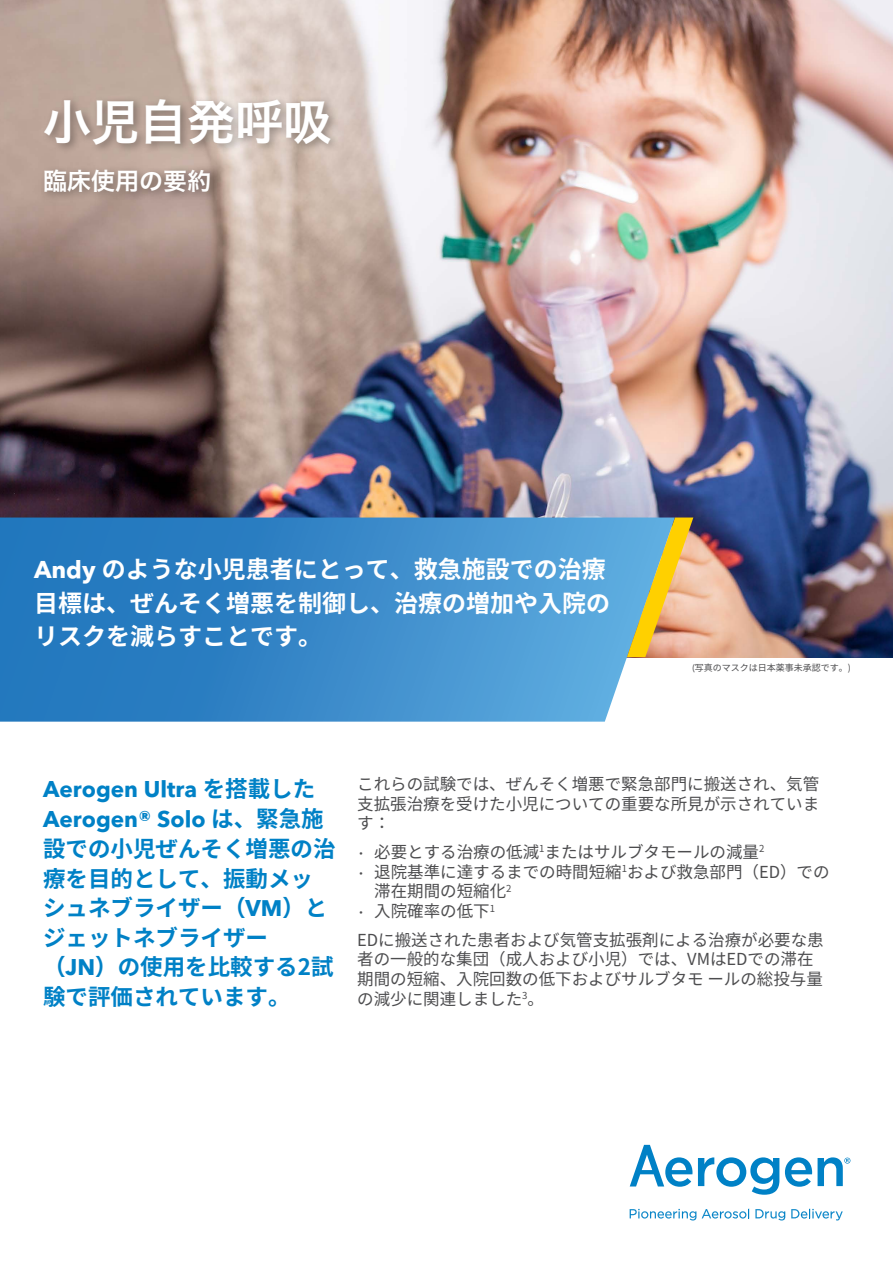
<style>
.page{position:relative;width:893px;height:1263px;background:#fff}
.page>*{position:absolute;margin:0;border:0;box-sizing:border-box;transform-origin:0 0}
.t1{font:48px "Hira Kaku Pro W6";color:#fff}
.t2{font:700 24px/33.2px "Noto Sans JP";color:#fff}
.t3{font:24px "Hira Kaku Pro W6";color:#fff}
.t4{font:700 22.5px/29.5px "Noto Sans JP";color:#0081c6}
.t5{font:700 22.5px/29.5px "Avenir Next World";color:#0081c6}
.t6{font:16.5px/19.8px "Noto Sans JP";color:#4d4d4f}
.t7{font:9px "Noto Sans JP";color:#4d4d4f}
.s1{font-family:"Avenir Next World"}
.s2{font-family:"Hira Kaku Pro W3"}
.s3{font-family:"Noto Sans JP"}
.s4{font-family:"Hira Kaku Pro W6";font-weight:400}
</style>
<div class="page">
<img style="left:0;top:0;width:893px;height:657px">
<svg style="left:630px;top:1145px;width:220px;height:50px"></svg>
<svg style="left:630px;top:1209px;width:66px;height:11px"></svg>
<svg style="left:702px;top:1209px;width:47px;height:9px"></svg>
<svg style="left:755px;top:1209px;width:30px;height:11px"></svg>
<svg style="left:791px;top:1209px;width:52px;height:11px"></svg>
<svg style="left:0;top:517px;width:675px;height:205px;background:#3f8dcb"></svg>
<svg style="left:627px;top:517px;width:66px;height:140px;background:#bab787"></svg>
<div style="left:40px;top:95px;width:301px;height:108px;background:#000;opacity:.35"></div>
<h1 class="t1" style="left:43px;top:79px;width:290px">小児自発呼吸</h1>
<h2 class="t3" style="left:43px;top:159px;width:170px">臨床使用の要約</h2>
<h2 class="t2" style="left:34px;top:553px;width:578px"><span class="s1">Andy</span> のような小児患者にとって、救急施設での治療目標は、ぜんそく増悪を制御し、治療の増加や入院のリスクを減らすことです。</h2>
<p class="t7" style="left:692px;top:663px;width:161px"><span class="s2">(</span>写真のマスクは日本薬事未承認です。)</p>
<h3 class="t5" style="left:43px;top:775px;width:282px">Aerogen Ultra <span class="s3">を搭載した<br></span>Aerogen® Solo <span class="s3">は、緊急施</span></h3>
<h3 class="t4" style="left:43px;top:834px;width:294px">設での小児ぜんそく増悪の治療を目的として、振動メッシュネブライザー<span class="s4">（</span><span class="s1">VM</span><span class="s4">）</span>とジェットネブライザー<br><span class="s4">（</span><span class="s1">JN</span><span class="s4">）</span>の使用を比較する2試験で評価されています。</h3>
<p class="t6" style="left:357px;top:774px;width:463px;text-align:justify">これらの試験では、ぜんそく増悪で緊急部門に搬送され、気管支拡張治療を受けた小児についての重要な所見が示されています：</p>
<p class="t6" style="left:357px;top:842px;width:409px"><span class="s2">•</span> 必要とする治療の低減<sup>1</sup>またはサルブタモールの減量<sup>2</sup></p>
<p class="t6" style="left:374px;top:862px;width:457px;text-indent:-17px"><span class="s2">•</span> 退院基準に達するまでの時間短縮<sup>1</sup>および救急部門（ED）での滞在期間の短縮化<sup>2</sup></p>
<p class="t6" style="left:357px;top:897px;width:468px;line-height:28.3px"><span class="s2">•</span> 入院確率の低下<sup>1<br></sup>EDに搬送された患者および気管支拡張剤による治療が必要な患</p>
<p class="t6" style="left:357px;top:950px;width:467px">者の一般的な集団（成人および小児）では、VMはEDでの滞在期間の短縮、入院回数の低下およびサルブタモ ールの総投与量の減少に関連しました<sup>3</sup>。</p>
</div>
